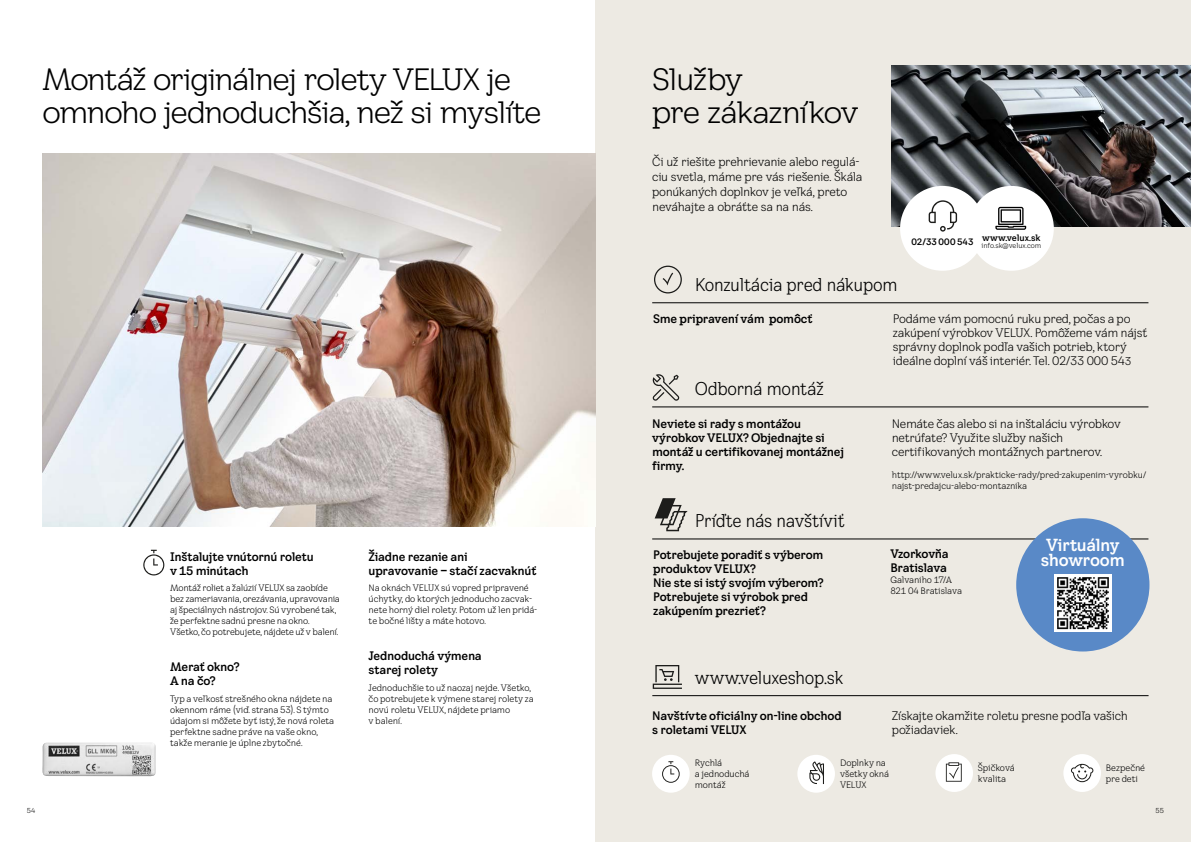
<style>
.page{position:relative;width:1191px;height:842px;background:#fff}
.page>*{position:absolute;margin:0;border:0;box-sizing:border-box;transform-origin:0 0}
.t1{font:30px/33px "VELUX Transform Headline";letter-spacing:-.045em;color:#000}
.t2{font:condensed 18px "VELUX Transform";letter-spacing:-.03em;color:#000}
.t3{font:700 17px/15px "VELUX Transform";letter-spacing:-.025em;color:#fff;text-align:center}
.t4{font:12px/14px "VELUX Transform";letter-spacing:-.03em;color:#000}
.t5{font:700 12px/14px "VELUX Transform";letter-spacing:-.025em;color:#000}
.t6{font:9px/11px "VELUX Transform";letter-spacing:-.015em;color:#000}
.t7{font:700 9px "VELUX Transform";letter-spacing:-.005em;color:#000}
.t8{font:7.1px "VELUX Transform";letter-spacing:-.01em;color:#000}
.t9{font:7px "VELUX Transform";color:#000}
.s1{font-size:11px}
</style>
<div class="page">
<div style="left:595px;top:0;width:596px;height:842px;background:#edeae3"></div>
<img style="left:891px;top:66px;width:300px;height:160px">
<hr style="left:652px;top:695px;width:496px;height:1px;background:#000">
<hr style="left:652px;top:539px;width:496px;height:1px;background:#000">
<div style="left:652px;top:755px;width:37px;height:38px;background:#fff;border-radius:50%"></div>
<svg style="left:662px;top:761px;width:17px;height:22px"></svg>
<div style="left:797px;top:755px;width:38px;height:38px;background:#fff;border-radius:50%"></div>
<svg style="left:809px;top:761px;width:15px;height:23px"></svg>
<div style="left:935px;top:754px;width:38px;height:38px;background:#fff;border-radius:50%"></div>
<svg style="left:946px;top:762px;width:15px;height:20px"></svg>
<div style="left:1063px;top:754px;width:38px;height:38px;background:#fff;border-radius:50%"></div>
<svg style="left:1071px;top:764px;width:22px;height:18px"></svg>
<hr style="left:652px;top:302px;width:496px;height:1px;background:#000">
<hr style="left:652px;top:407px;width:496px;height:1px;background:#000">
<div style="left:900px;top:186px;width:85px;height:85px;background:#fff;border-radius:50%"></div>
<div style="left:969px;top:186px;width:84px;height:85px;background:#fff;border-radius:50%"></div>
<svg style="left:995px;top:207px;width:31px;height:23px"></svg>
<div style="left:1016px;top:518px;width:133px;height:133px;background:#5989c7;border-radius:50%"></div>
<img style="left:1054px;top:575px;width:57px;height:57px">
<img style="left:43px;top:153px;width:552px;height:373px">
<img style="left:42px;top:742px;width:114px;height:34px">
<svg style="left:143px;top:550px;width:21px;height:25px"></svg>
<svg style="left:652px;top:374px;width:27px;height:27px"></svg>
<svg style="left:652px;top:665px;width:30px;height:24px"></svg>
<svg style="left:654px;top:498px;width:33px;height:33px"></svg>
<svg style="left:654px;top:266px;width:28px;height:27px"></svg>
<svg style="left:928px;top:200px;width:29px;height:32px"></svg>
<h1 class="t1" style="left:43px;top:62px;width:501px">Montáž originálnej rolety VELUX je omnoho jednoduchšia, než si myslíte</h1>
<h3 class="t5" style="left:170px;top:549px;width:145px">Inštalujte vnútornú roletu v 15 minútach</h3>
<p class="t6" style="left:170px;top:582px;width:171px">Montáž roliet a žalúzií VELUX sa zaobíde bez zameriavania, orezávania, upravovania aj špeciálnych nástrojov. Sú vyrobené tak, že perfektne sadnú presne na okno.<br>Všetko, čo potrebujete, nájdete už v balení.</p>
<h3 class="t5" style="left:170px;top:660px;width:71px">Merať okno?<br>A na čo?</h3>
<p class="t6" style="left:170px;top:693px;width:166px">Typ a veľkosť strešného okna nájdete na okennom ráme (viď. strana 53). S týmto údajom si môžete byť istý, že nová roleta perfektne sadne práve na vaše okno, takže meranie je úplne zbytočné.</p>
<h3 class="t5" style="left:369px;top:549px;width:169px">Žiadne rezanie ani upravovanie – stačí zacvaknúť</h3>
<p class="t6" style="left:369px;top:582px;width:170px">Na oknách VELUX sú vopred pripravené úchytky, do ktorých jednoducho zacvak&shy;nete horný diel rolety. Potom už len pridá&shy;te bočné lišty a máte hotovo.</p>
<h3 class="t5" style="left:369px;top:649px;width:115px">Jednoduchá výmena starej rolety</h3>
<p class="t6" style="left:369px;top:682px;width:167px">Jednoduchšie to už naozaj nejde. Všetko, čo potrebujete k výmene starej rolety za novú roletu VELUX, nájdete priamo<br>v balení.</p>
<h1 class="t1" style="left:652px;top:62px;width:208px">Služby<br>pre zákazníkov</h1>
<h3 class="t4" style="left:652px;top:154px;width:212px;line-height:15px">Či už riešite prehrievanie alebo regulá&shy;ciu svetla, máme pre vás riešenie. Škála ponúkaných doplnkov je veľká, preto neváhajte a obráťte sa na nás.</h3>
<h2 class="t2" style="left:694px;top:273px;width:204px">Konzultácia pred nákupom</h2>
<p class="t7" style="left:911px;top:236px;width:64px">02/33 000 543</p>
<p class="t7" style="left:982px;top:232px;width:60px">www.velux.sk</p>
<p class="t8" style="left:981px;top:242px;width:61px">info.sk@velux.com</p>
<h3 class="t5" style="left:653px;top:311px;width:161px">Sme pripravení vám pomôcť</h3>
<h2 class="t2" style="left:694px;top:378px;width:131px">Odborná montáž</h2>
<h3 class="t5" style="left:652px;top:416px;width:193px">Neviete si rady s montážou výrobkov VELUX? Objednajte si montáž u certifikovanej montážnej firmy.</h3>
<h2 class="t2" style="left:694px;top:510px;width:151px">Príďte nás navštíviť</h2>
<h3 class="t4" style="left:893px;top:311px;width:256px">Podáme vám pomocnú ruku pred, počas a po zakúpení výrobkov VELUX. Pomôžeme vám nájsť správny doplnok podľa vašich potrieb, ktorý ideálne doplní váš interiér. Tel. 02/33 000 54<span class="s1">3</span></h3>
<h3 class="t4" style="left:891px;top:416px;width:230px">Nemáte čas alebo si na inštaláciu výrobkov netrúfate? Využite služby našich certifikovaných montážnych partnerov.</h3>
<p class="t6" style="left:891px;top:469px;width:256px">http://www.velux.sk/prakticke-rady/pred-zakupenim-vyrobku/ najst-predajcu-alebo-montaznika</p>
<h3 class="t5" style="left:653px;top:547px;width:172px">Potrebujete poradiť s výberom produktov VELUX?<br>Nie ste si istý svojím výberom?<br>Potrebujete si výrobok pred zakúpením prezrieť?</h3>
<h3 class="t5" style="left:890px;top:546px;width:60px">Vzorkovňa<br>Bratislava</h3>
<p class="t6" style="left:890px;top:574px;width:73px">Galvaniho 17/A<br>821 04 Bratislava</p>
<h2 class="t2" style="left:694px;top:666px;width:150px">www.veluxeshop.sk</h2>
<h3 class="t3" style="left:1040px;top:537px;width:85px">Virtuálny showroom</h3>
<h3 class="t5" style="left:652px;top:709px;width:191px">Navštívte oficiálny on-line obchod s roletami VELUX</h3>
<h3 class="t4" style="left:892px;top:709px;width:237px">Získajte okamžite roletu presne podľa vašich požiadaviek.</h3>
<p class="t6" style="left:695px;top:757px;width:56px">Rychlá<br>a jednoduchá montáž</p>
<p class="t6" style="left:840px;top:757px;width:51px">Doplnky na všetky okná<br>VELUX</p>
<p class="t6" style="left:978px;top:762px;width:39px">Špičková kvalita</p>
<p class="t6" style="left:1106px;top:762px;width:41px">Bezpečné pre deti</p>
<p class="t9" style="left:27px;top:806px;width:10px">54</p>
<p class="t9" style="left:1155px;top:806px;width:10px">55</p>
</div>
